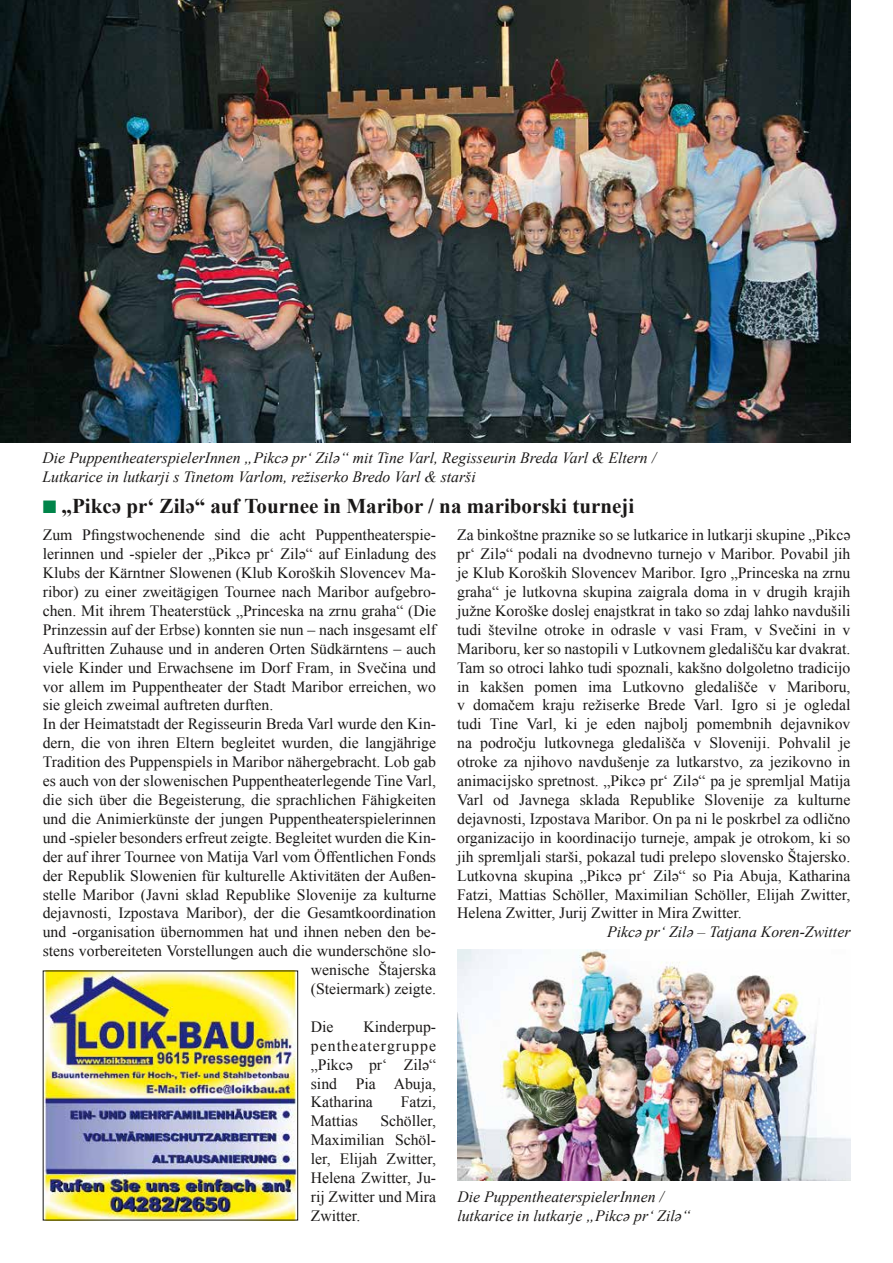
<style>
.page{position:relative;width:893px;height:1263px;background:#fff}
.page>*{position:absolute;margin:0;border:0;box-sizing:border-box;transform-origin:0 0}
.t1{font:700 21px "Times New Roman";color:#1a1817}
.t2{font:15.75px/18.9px "Times New Roman";color:#1a1817;text-align:justify}
.t3{font:italic 15.75px/18.9px "Times New Roman";color:#1a1817}
.s1{color:#008449}
</style>
<div class="page">
<img style="left:457px;top:949px;width:394px;height:232px">
<img style="left:0;top:0;width:851px;height:442px">
<img style="left:45px;top:972px;width:251px;height:246px">
<p class="t3" style="left:43px;top:448px;width:615px">Die PuppentheaterspielerInnen „Pikcə pr‘ Zilə“ mit Tine Varl, Regisseurin Breda Varl &amp; Eltern /<br>Lutkarice in lutkarji s Tinetom Varlom, režiserko Bredo Varl &amp; starši</p>
<h1 class="t1" style="left:43px;top:491px;width:593px"><span class="s1">■</span> „Pikcə pr‘ Zilə“ auf Tournee in Maribor / na mariborski turneji</h1>
<p class="t2" style="left:43px;top:525px;width:395px">Zum Pfingstwochenende sind die acht Puppentheaterspie-</p>
<p class="t2" style="left:43px;top:544px;width:395px">lerinnen und -spieler der „Pikcə pr‘ Zilə“ auf Einladung des</p>
<p class="t2" style="left:43px;top:563px;width:395px">Klubs der Kärntner Slowenen (Klub Koroških Slovencev Ma-</p>
<p class="t2" style="left:43px;top:582px;width:395px">ribor) zu einer zweitägigen Tournee nach Maribor aufgebro-</p>
<p class="t2" style="left:43px;top:601px;width:395px">chen. Mit ihrem Theaterstück „Princeska na zrnu graha“ (Die</p>
<p class="t2" style="left:43px;top:620px;width:395px">Prinzessin auf der Erbse) konnten sie nun – nach insgesamt elf</p>
<p class="t2" style="left:43px;top:639px;width:395px">Auftritten Zuhause und in anderen Orten Südkärntens – auch</p>
<p class="t2" style="left:43px;top:658px;width:395px">viele Kinder und Erwachsene im Dorf Fram, in Svečina und</p>
<p class="t2" style="left:43px;top:677px;width:395px">vor allem im Puppentheater der Stadt Maribor erreichen, wo</p>
<p class="t2" style="left:43px;top:695px;width:232px">sie gleich zweimal auftreten durften.</p>
<p class="t2" style="left:43px;top:714px;width:395px">In der Heimatstadt der Regisseurin Breda Varl wurde den Kin-</p>
<p class="t2" style="left:43px;top:733px;width:395px">dern, die von ihren Eltern begleitet wurden, die langjährige</p>
<p class="t2" style="left:43px;top:752px;width:395px">Tradition des Puppenspiels in Maribor nähergebracht. Lob gab</p>
<p class="t2" style="left:43px;top:771px;width:395px">es auch von der slowenischen Puppentheaterlegende Tine Varl,</p>
<p class="t2" style="left:43px;top:790px;width:395px">die sich über die Begeisterung, die sprachlichen Fähigkeiten</p>
<p class="t2" style="left:43px;top:809px;width:395px">und die Animierkünste der jungen Puppentheaterspielerinnen</p>
<p class="t2" style="left:43px;top:828px;width:395px">und -spieler besonders erfreut zeigte. Begleitet wurden die Kin-</p>
<p class="t2" style="left:43px;top:847px;width:395px">der auf ihrer Tournee von Matija Varl vom Öffentlichen Fonds</p>
<p class="t2" style="left:43px;top:866px;width:395px">der Republik Slowenien für kulturelle Aktivitäten der Außen-</p>
<p class="t2" style="left:43px;top:884px;width:395px">stelle Maribor (Javni sklad Republike Slovenije za kulturne</p>
<p class="t2" style="left:43px;top:903px;width:395px">dejavnosti, Izpostava Maribor), der die Gesamtkoordination</p>
<p class="t2" style="left:43px;top:922px;width:395px">und -organisation übernommen hat und ihnen neben den be-</p>
<p class="t2" style="left:43px;top:941px;width:395px">stens vorbereiteten Vorstellungen auch die wunderschöne slo-</p>
<p class="t2" style="left:311px;top:960px;width:127px">wenische Štajerska</p>
<p class="t2" style="left:311px;top:979px;width:127px">(Steiermark) zeigte.</p>
<p class="t2" style="left:311px;top:1017px;width:24px">Die</p>
<p class="t2" style="left:457px;top:525px;width:395px">Za binkoštne praznike so se lutkarice in lutkarji skupine „Pikcə pr‘ Zilə“ podali na dvodnevno turnejo v Maribor. Povabil jih je Klub Koroških Slovencev Maribor. Igro „Princeska na zrnu graha“ je lutkovna skupina zaigrala doma in v drugih krajih južne Koroške doslej enajstkrat in tako so zdaj lahko navdušili tudi številne otroke in odrasle v vasi Fram, v Svečini in v Mariboru, ker so nastopili v Lutkovnem gledališču kar dvakrat.<br>Tam so otroci lahko tudi spoznali, kakšno dolgoletno tradicijo in kakšen pomen ima Lutkovno gledališče v Mariboru, v domačem kraju režiserke Brede Varl. Igro si je ogledal tudi Tine Varl, ki je eden najbolj pomembnih dejavnikov na področju lutkovnega gledališča v Sloveniji. Pohvalil je otroke za njihovo navdušenje za lutkarstvo, za jezikovno in animacijsko spretnost. „Pikcə pr‘ Zilə“ pa je spremljal Matija Varl od Javnega sklada Republike Slovenije za kulturne dejavnosti, Izpostava Maribor. On pa ni le poskrbel za odlično organizacijo in koordinacijo turneje, ampak je otrokom, ki so jih spremljali starši, pokazal tudi prelepo slovensko Štajersko.<br>Lutkovna skupina „Pikcə pr‘ Zilə“ so Pia Abuja, Katharina Fatzi, Mattias Schöller, Maximilian Schöller, Elijah Zwitter, Helena Zwitter, Jurij Zwitter in Mira Zwitter.</p>
<p class="t3" style="left:607px;top:922px;width:245px">Pikcə pr‘ Zilə – Tatjana Koren-Zwitter</p>
<p class="t2" style="left:311px;top:1017px;width:127px;text-indent:53px">Kinderpup&shy;pentheatergruppe „Pikcə pr‘ Zilə“ sind Pia Abuja, Katharina</p>
<p class="t2" style="left:401px;top:1092px;width:37px">Fatzi,</p>
<p class="t2" style="left:311px;top:1111px;width:127px;text-indent:69px">Schöller, Maximilian Schöl&shy;ler, Elijah Zwitter, Helena Zwitter, Ju&shy;rij Zwitter und Mira Zwitter.</p>
<p class="t2" style="left:311px;top:1111px;width:49px">Mattias</p>
<p class="t3" style="left:457px;top:1186px;width:235px">Die PuppentheaterspielerInnen / lutkarice in lutkarje „Pikcə pr‘ Zilə“</p>
</div>
